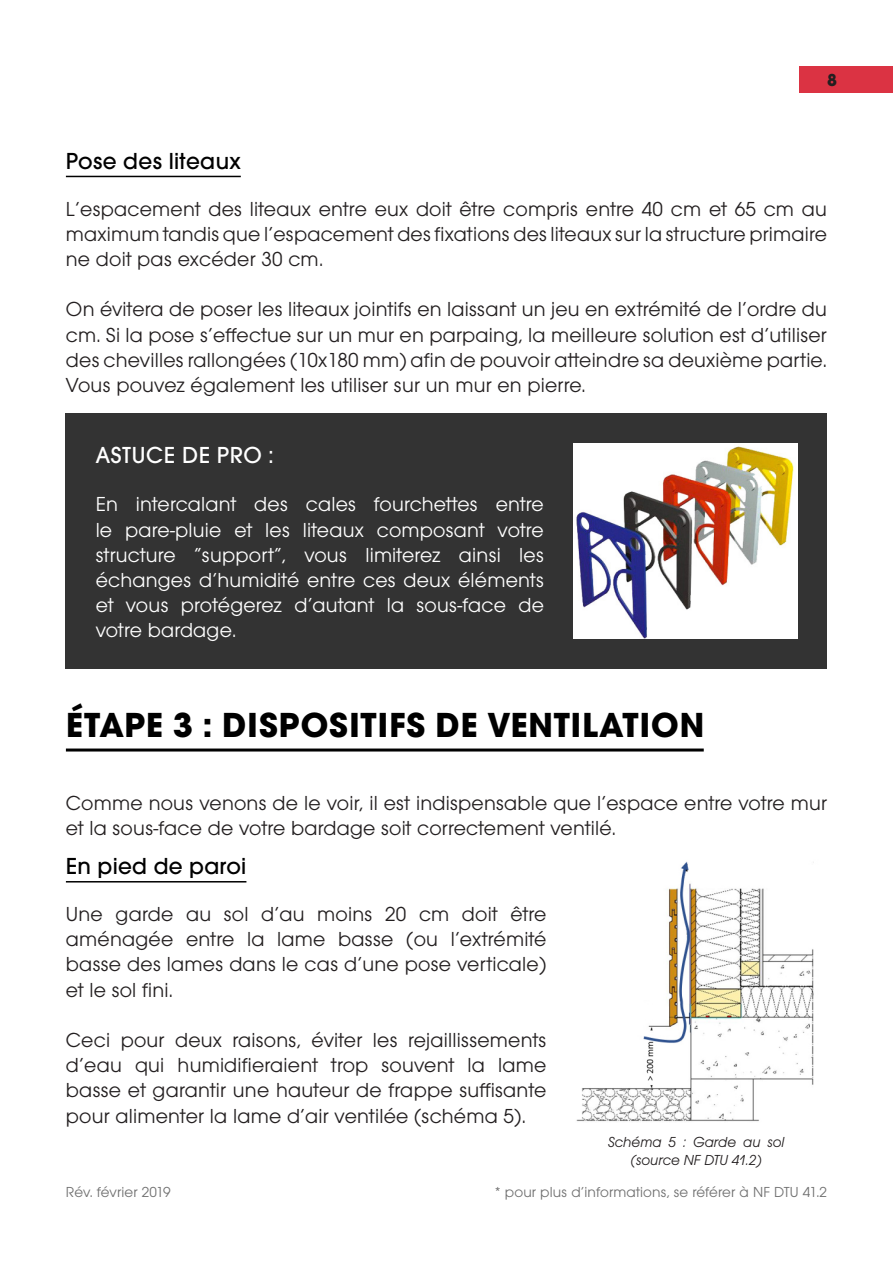
<style>
.page{position:relative;width:893px;height:1263px;background:#fff}
.page>*{position:absolute;margin:0;border:0;box-sizing:border-box;transform-origin:0 0}
.t1{font:700 36px "Avalon";letter-spacing:.025em;color:#000}
.t2{font:500 24px "Avalon";letter-spacing:.01em;color:#000}
.t3{font:500 24px "Avalon";letter-spacing:.025em;color:#fff}
.t4{font:21px/25.2px "Avalon";letter-spacing:.01em;color:#231f20;text-align:justify}
.t5{font:21px/25.2px "Avalon";letter-spacing:.01em;color:#fff;text-align:justify}
.t6{font:700 18px "Avalon";color:#231f20}
.t7{font:15px "Avalon";letter-spacing:.01em;color:#707070}
.t8{font:italic 15px/18px "Avalon";color:#231f20;text-align:center}
</style>
<div class="page">
<hr style="left:66px;top:176px;width:175px;height:1px;background:#000">
<div style="left:66px;top:413px;width:761px;height:256px;background:#333"></div>
<img style="left:574px;top:443px;width:223px;height:196px">
<hr style="left:66px;top:748px;width:638px;height:3px;background:#000">
<hr style="left:66px;top:881px;width:180px;height:1px;background:#000">
<img style="left:576px;top:861px;width:238px;height:261px">
<div style="left:799px;top:66px;width:94px;height:27px;background:#db3343"></div>
<p class="t2" style="left:66px;top:147px;width:176px">Pose des liteaux</p>
<p class="t6" style="left:827px;top:69px;width:11px">8</p>
<p class="t4" style="left:66px;top:196px;width:763px">L’espacement des liteaux entre eux doit être compris entre 40 cm et 65 cm au maximum tandis que l’espacement des fixations des liteaux sur la structure primaire ne doit pas excéder 30 cm.</p>
<p class="t4" style="left:66px;top:297px;width:763px">On évitera de poser les liteaux jointifs en laissant un jeu en extrémité de l’ordre du cm. Si la pose s’effectue sur un mur en parpaing, la meilleure solution est d’utiliser des chevilles rallongées (10x180 mm) afin de pouvoir atteindre sa deuxième partie.<br>Vous pouvez également les utiliser sur un mur en pierre.</p>
<p class="t3" style="left:96px;top:441px;width:179px">ASTUCE DE PRO :</p>
<p class="t5" style="left:96px;top:492px;width:450px">En intercalant des cales fourchettes entre le pare-pluie et les liteaux composant votre structure “support”, vous limiterez ainsi les échanges d’humidité entre ces deux éléments et vous protégerez d’autant la sous-face de votre bardage.</p>
<p class="t1" style="left:66px;top:703px;width:640px">ÉTAPE 3 : DISPOSITIFS DE VENTILATION</p>
<p class="t4" style="left:66px;top:790px;width:763px">Comme nous venons de le voir, il est indispensable que l’espace entre votre mur et la sous-face de votre bardage soit correctement ventilé.</p>
<p class="t2" style="left:66px;top:852px;width:182px">En pied de paroi</p>
<p class="t4" style="left:66px;top:901px;width:482px">Une garde au sol d’au moins 20 cm doit être aménagée entre la lame basse (ou l’extrémité basse des lames dans le cas d’une pose verticale) et le sol fini.</p>
<p class="t4" style="left:66px;top:1027px;width:482px">Ceci pour deux raisons, éviter les rejaillissements d’eau qui humidifieraient trop souvent la lame basse et garantir une hauteur de frappe suffisante pour alimenter la lame d’air ventilée (schéma 5).</p>
<p class="t8" style="left:608px;top:1133px;width:178px">Schéma 5 : Garde au sol (source NF DTU 41.2)</p>
<p class="t7" style="left:66px;top:1183px;width:106px">Rév. février 2019</p>
<p class="t7" style="left:495px;top:1183px;width:334px">* pour plus d’informations, se référer à NF DTU 41.2</p>
</div>
